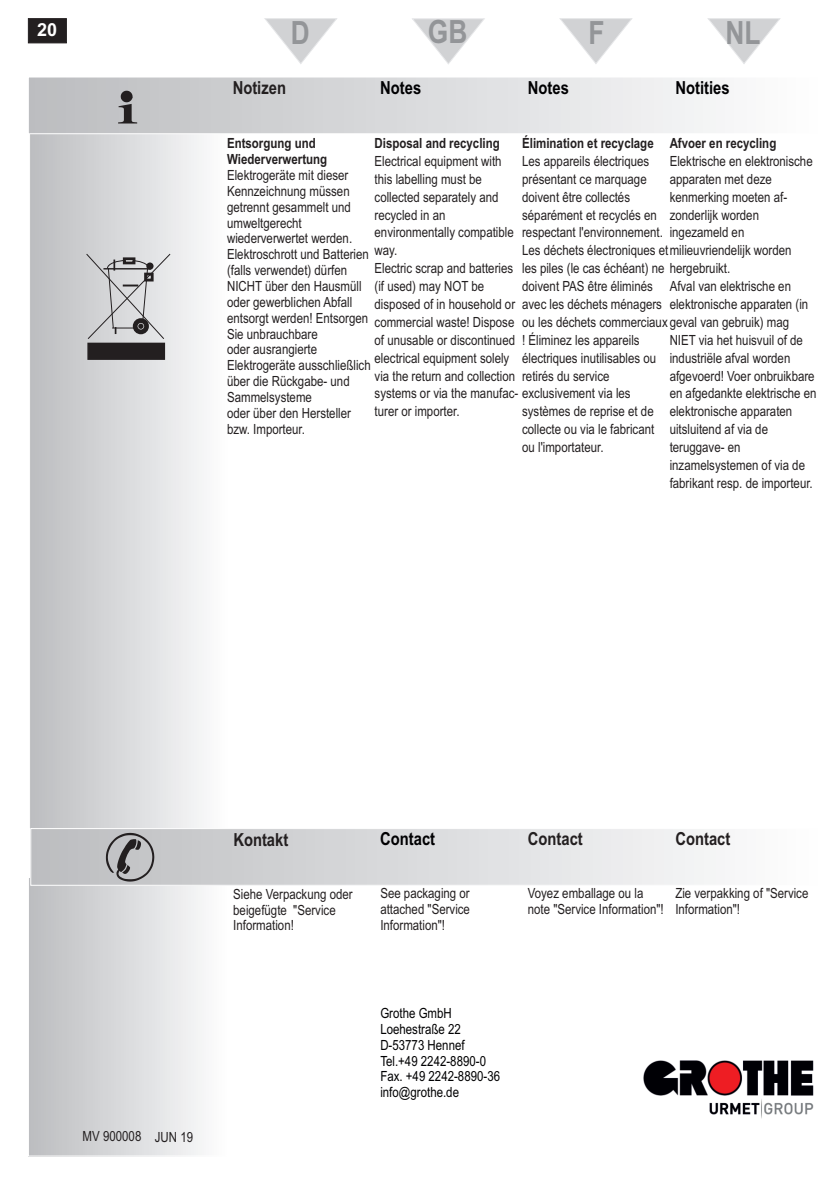
<style>
.page{position:relative;width:840px;height:1191px;background:#fff}
.page>*{position:absolute;margin:0;border:0;box-sizing:border-box;transform-origin:0 0}
.t1{font:700 32px "Arial Narrow";color:#939598}
.t2{font:700 18px "Arial Narrow";color:#231f20}
.t3{font:700 18px "Arial Narrow";color:#000002}
.t4{font:700 18px "Arial";color:#fff}
.t5{font:14px/17.8px "Arial Narrow";color:#231f20}
.t6{font:700 14px/16px "Arial Narrow";color:#231f20}
.t7{font:14px/15.8px "Arial Narrow";color:#000002}
</style>
<div class="page">
<div style="left:30px;top:132px;width:197px;height:697px;background:linear-gradient(to right,#bbbcbf,#fcfdfd)"></div>
<div style="left:29px;top:132px;width:198px;height:697px;border:1px solid #fff"></div>
<div style="left:28px;top:877px;width:198px;height:279px;background:linear-gradient(to right,#bbbcbf,#fcfcfd)"></div>
<div style="left:28px;top:877px;width:199px;height:279px;border:1px solid #fff"></div>
<div style="left:31px;top:828px;width:785px;height:57px;background:linear-gradient(to right,#bbbcbf,#fdfdfd)"></div>
<div style="left:31px;top:828px;width:786px;height:57px;border:1px solid #fff"></div>
<svg style="left:106px;top:833px;width:48px;height:48px;background:#99999b"></svg>
<svg style="left:28px;top:18px;width:39px;height:25px"></svg>
<svg style="left:412px;top:18px;width:73px;height:46px"></svg>
<svg style="left:559px;top:18px;width:73px;height:46px"></svg>
<svg style="left:264px;top:18px;width:73px;height:46px"></svg>
<svg style="left:707px;top:18px;width:73px;height:46px"></svg>
<div style="left:28px;top:77px;width:788px;height:57px;background:linear-gradient(to right,#babbbe,#fdfdfe)"></div>
<div style="left:28px;top:77px;width:789px;height:57px;border:1px solid #fff"></div>
<svg style="left:118px;top:91px;width:19px;height:32px"></svg>
<img style="left:643px;top:1060px;width:171px;height:59px">
<svg style="left:85px;top:253px;width:86px;height:107px;background:#aeaeb0"></svg>
<p class="t4" style="left:37px;top:23px;width:22px">20</p>
<h1 class="t1" style="left:291px;top:20px;width:20px">D</h1>
<h1 class="t1" style="left:427px;top:20px;width:41px">GB</h1>
<h1 class="t1" style="left:588px;top:21px;width:18px">F</h1>
<h1 class="t1" style="left:725px;top:20px;width:36px">NL</h1>
<p class="t2" style="left:232px;top:81px;width:55px">Notizen</p>
<p class="t3" style="left:380px;top:81px;width:43px">Notes</p>
<p class="t3" style="left:527px;top:81px;width:43px">Notes</p>
<p class="t3" style="left:675px;top:81px;width:56px">Notities</p>
<p class="t6" style="left:522px;top:136px;width:133px">Élimination et recyclage</p>
<p class="t5" style="left:522px;top:153px;width:271px">Les appareils électriques<br>présentant ce marquage<br>doivent être collectés<br>séparément et recyclés en<br>respectant l'environnement.<br>Les déchets électroniques etmilieuvriendelijk worden les piles (le cas échéant) ne hergebruikt.<br>doivent PAS être éliminés<br>avec les déchets ménagers<br>ou les déchets commerciauxgeval van gebruik) mag ! Éliminez les appareils<br>électriques inutilisables ou<br>retirés du service</p>
<p class="t5" style="left:522px;top:404px;width:134px;text-align:justify">systèmes de reprise et de collecte ou via le fabricant ou l'importateur.</p>
<p class="t6" style="left:669px;top:136px;width:108px">Afvoer en recycling</p>
<p class="t5" style="left:669px;top:153px;width:144px">Elektrische en elektronische apparaten met deze kenmerking moeten af&shy;zonderlijk worden ingezameld en</p>
<p class="t6" style="left:227px;top:136px;width:102px">Entsorgung und<br>Wiederverwertung</p>
<p class="t5" style="left:227px;top:168px;width:145px;line-height:15.8px">Elektrogeräte mit dieser<br>Kennzeichnung müssen getrennt gesammelt und umweltgerecht wiederverwertet werden.<br>Elektroschrott und Batterien (falls verwendet) dürfen<br>NICHT über den Hausmüll oder gewerblichen Abfall entsorgt werden! Entsorgen<br>Sie unbrauchbare<br>oder ausrangierte<br>Elektrogeräte ausschließlich über die Rückgabe- und<br>Sammelsysteme<br>oder über den Hersteller bzw. Importeur.</p>
<p class="t6" style="left:374px;top:136px;width:127px">Disposal and recycling</p>
<p class="t5" style="left:374px;top:153px;width:257px">Electrical equipment with<br>this labelling must be<br>collected separately and<br>recycled in an<br>environmentally compatible<br>way.<br>Electric scrap and batteries<br>(if used) may NOT be<br>disposed of in household or<br>commercial waste! Dispose<br>of unusable or discontinued<br>electrical equipment solely<br>via the return and collection<br>systems or via the manufac- exclusivement via les turer or importer.</p>
<p class="t5" style="left:669px;top:278px;width:140px">Afval van elektrische en elektronische apparaten (in</p>
<p class="t5" style="left:669px;top:332px;width:148px">NIET via het huisvuil of de industriële afval worden afgevoerd! Voer onbruikbare en afgedankte elektrische en elektronische apparaten uitsluitend af via de teruggave- en inzamelsystemen of via de fabrikant resp. de importeur.</p>
<p class="t2" style="left:233px;top:832px;width:56px">Kontakt</p>
<p class="t3" style="left:380px;top:832px;width:56px">Contact</p>
<p class="t2" style="left:527px;top:832px;width:56px">Contact</p>
<p class="t2" style="left:675px;top:832px;width:56px">Contact</p>
<p class="t5" style="left:83px;top:1128px;width:112px">MV 900008 JUN 19</p>
<p class="t5" style="left:233px;top:887px;width:121px;line-height:15.8px">Siehe Verpackung oder beigefügte "Service<br>Information!</p>
<p class="t5" style="left:380px;top:886px;width:91px;line-height:15.8px;text-align:justify">See packaging or attached "Service Information"!</p>
<p class="t5" style="left:527px;top:886px;width:137px;line-height:15.8px">Voyez emballage ou la note "Service Information"!</p>
<p class="t5" style="left:675px;top:886px;width:134px;line-height:15.8px">Zie verpakking of "Service<br>Information"!</p>
<p class="t7" style="left:380px;top:1006px;width:121px">Grothe GmbH<br>Loehestraße 22<br>D-53773 Hennef<br>Tel.+49 2242-8890-0<br>Fax. +49 2242-8890-36 info@grothe.de</p>
</div>
